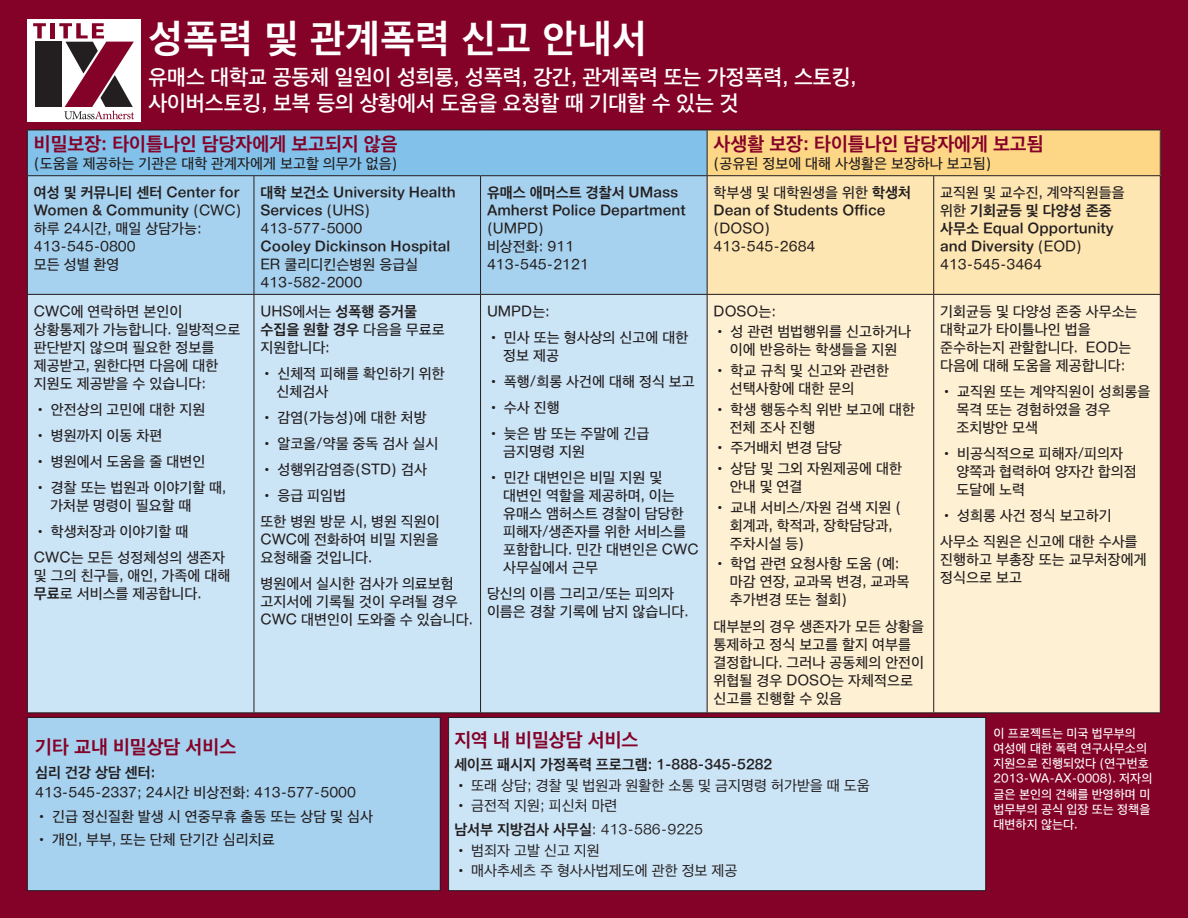
<style>
.page{position:relative;width:1188px;height:918px;background:#840128}
.page>*{position:absolute;margin:0;border:0;box-sizing:border-box;transform-origin:0 0}
.t1{font:700 39.75px "Apple SD Gothic Neo";letter-spacing:.015em;color:#fff}
.t2{font:600 21.75px/26.1px "Apple SD Gothic Neo";color:#fff}
.t3{font:700 19.5px "Apple SD Gothic Neo";color:#840128}
.t4{font:500 15px/18px "Apple SD Gothic Neo";color:#231f20}
.t5{font:700 15px/18px "Apple SD Gothic Neo";color:#231f20}
.t6{font:15px "Apple SD Gothic Neo";color:#231f20}
.t7{font:500 12.75px/15.3px "Apple SD Gothic Neo";color:#fff}
.s1{font-weight:500}
.s2{font-weight:700}
</style>
<div class="page">
<div style="left:27px;top:130px;width:680px;height:46px;background:#82c1ea"></div>
<div style="left:707px;top:130px;width:453px;height:46px;background:#fed786"></div>
<div style="left:28px;top:176px;width:679px;height:118px;background:#a7d2ef"></div>
<div style="left:708px;top:176px;width:452px;height:118px;background:#fee6b3"></div>
<div style="left:28px;top:295px;width:679px;height:417px;background:#cbe4f6"></div>
<div style="left:708px;top:295px;width:452px;height:417px;background:#fef0d2"></div>
<hr style="left:27px;top:130px;width:227px;height:1px;background:#231f20">
<hr style="left:27px;top:130px;width:1px;height:45px;background:#231f20">
<hr style="left:254px;top:130px;width:227px;height:1px;background:#231f20">
<hr style="left:481px;top:130px;width:226px;height:1px;background:#231f20">
<hr style="left:707px;top:130px;width:227px;height:1px;background:#231f20">
<hr style="left:707px;top:130px;width:1px;height:45px;background:#231f20">
<hr style="left:934px;top:130px;width:227px;height:1px;background:#231f20">
<hr style="left:1160px;top:130px;width:1px;height:45px;background:#231f20">
<hr style="left:27px;top:175px;width:227px;height:1px;background:#231f20">
<hr style="left:27px;top:176px;width:1px;height:118px;background:#231f20">
<hr style="left:254px;top:175px;width:227px;height:1px;background:#231f20">
<hr style="left:254px;top:176px;width:1px;height:118px;background:#231f20">
<hr style="left:27px;top:294px;width:227px;height:1px;background:#231f20">
<hr style="left:27px;top:295px;width:1px;height:417px;background:#231f20">
<hr style="left:254px;top:294px;width:227px;height:1px;background:#231f20">
<hr style="left:254px;top:295px;width:1px;height:417px;background:#231f20">
<hr style="left:480px;top:295px;width:1px;height:417px;background:#231f20">
<hr style="left:707px;top:295px;width:1px;height:417px;background:#231f20">
<hr style="left:933px;top:295px;width:1px;height:417px;background:#231f20">
<hr style="left:1160px;top:295px;width:1px;height:417px;background:#231f20">
<hr style="left:27px;top:712px;width:227px;height:1px;background:#231f20">
<hr style="left:254px;top:712px;width:227px;height:1px;background:#231f20">
<hr style="left:481px;top:712px;width:226px;height:1px;background:#231f20">
<hr style="left:707px;top:712px;width:227px;height:1px;background:#231f20">
<hr style="left:934px;top:712px;width:227px;height:1px;background:#231f20">
<hr style="left:480px;top:176px;width:1px;height:118px;background:#231f20">
<hr style="left:481px;top:175px;width:226px;height:1px;background:#231f20">
<hr style="left:707px;top:175px;width:227px;height:1px;background:#231f20">
<hr style="left:934px;top:175px;width:227px;height:1px;background:#231f20">
<hr style="left:707px;top:176px;width:1px;height:118px;background:#231f20">
<hr style="left:933px;top:176px;width:1px;height:118px;background:#231f20">
<hr style="left:1160px;top:176px;width:1px;height:118px;background:#231f20">
<hr style="left:481px;top:294px;width:226px;height:1px;background:#231f20">
<hr style="left:707px;top:294px;width:227px;height:1px;background:#231f20">
<hr style="left:934px;top:294px;width:227px;height:1px;background:#231f20">
<div style="left:27px;top:717px;width:413px;height:174px;background:#a7d2ef"></div>
<div style="left:27px;top:717px;width:414px;height:174px;border:1px solid #231f20"></div>
<div style="left:449px;top:717px;width:537px;height:174px;background:#cbe4f6"></div>
<div style="left:448px;top:717px;width:538px;height:174px;border:1px solid #231f20"></div>
<div style="left:27px;top:19px;width:113px;height:103px;background:#fff"></div>
<div style="left:35px;top:42px;width:27px;height:65px;background:#231f20"></div>
<svg style="left:33px;top:23px;width:13px;height:15px"></svg>
<div style="left:50px;top:23px;width:5px;height:15px;background:#840128"></div>
<svg style="left:59px;top:23px;width:75px;height:96px"></svg>
<p class="t1" style="left:148px;top:7px;width:500px">성폭력 및 관계폭력 신고 안내서</p>
<p class="t2" style="left:148px;top:62px;width:710px">유매스 대학교 공동체 일원이 성희롱, 성폭력, 강간, 관계폭력 또는 가정폭력, 스토킹, 사이버스토킹, 보복 등의 상황에서 도움을 요청할 때 기대할 수 있는 것</p>
<p class="t3" style="left:34px;top:128px;width:365px">비밀보장: 타이틀나인 담당자에게 보고되지 않음</p>
<p class="t4" style="left:34px;top:154px;width:365px">(도움을 제공하는 기관은 대학 관계자에게 보고할 의무가 없음)</p>
<p class="t3" style="left:714px;top:128px;width:332px">사생활 보장: 타이틀나인 담당자에게 보고됨</p>
<p class="t4" style="left:714px;top:154px;width:280px">(공유된 정보에 대해 사생활은 보장하나 보고됨)</p>
<p class="t5" style="left:34px;top:182px;width:209px">여성 및 커뮤니티 센터 Center for<br>Women &amp; Community <span class="s1">(CWC)</span></p>
<p class="t4" style="left:34px;top:218px;width:170px">하루 24시간, 매일 상담가능:<br>413-545-0800</p>
<p class="t4" style="left:34px;top:254px;width:87px">모든 성별 환영</p>
<p class="t4" style="left:34px;top:301px;width:208px">CWC에 연락하면 본인이 상황통제가 가능합니다. 일방적으로 판단받지 않으며 필요한 정보를 제공받고, 원한다면 다음에 대한 지원도 제공받을 수 있습니다:</p>
<p class="t4" style="left:34px;top:399px;width:173px">• 안전상의 고민에 대한 지원</p>
<p class="t4" style="left:34px;top:425px;width:130px">• 병원까지 이동 차편</p>
<p class="t4" style="left:34px;top:451px;width:173px">• 병원에서 도움을 줄 대변인</p>
<p class="t4" style="left:50px;top:477px;width:178px;text-indent:-16px">• 경찰 또는 법원과 이야기할 때, 가처분 명령이 필요할 때</p>
<p class="t4" style="left:34px;top:522px;width:156px">• 학생처장과 이야기할 때</p>
<p class="t4" style="left:34px;top:548px;width:198px">CWC는 모든 성정체성의 생존자 및 그의 친구들, 애인, 가족에 대해 <span class="s2">무료</span>로 서비스를 제공합니다.</p>
<p class="t5" style="left:260px;top:182px;width:197px">대학 보건소 University Health<br>Services <span class="s1">(UHS)</span></p>
<p class="t4" style="left:260px;top:218px;width:103px">413-577-5000</p>
<p class="t5" style="left:260px;top:236px;width:191px">Cooley Dickinson Hospital<br><span class="s1">ER 쿨리디킨슨병원 응급실</span></p>
<p class="t4" style="left:260px;top:272px;width:103px">413-582-2000</p>
<p class="t4" style="left:260px;top:301px;width:186px">UHS에서는 <span class="s2">성폭행 증거물 수집을 원할 경우</span> 다음을 무료로 지원합니다:</p>
<p class="t4" style="left:277px;top:363px;width:170px;text-indent:-16px">• 신체적 피해를 확인하기 위한 신체검사</p>
<p class="t4" style="left:260px;top:407px;width:168px">• 감염(가능성)에 대한 처방</p>
<p class="t4" style="left:260px;top:433px;width:179px">• 알코올/약물 중독 검사 실시</p>
<p class="t4" style="left:260px;top:459px;width:168px">• 성행위감염증(STD) 검사</p>
<p class="t4" style="left:260px;top:486px;width:87px">• 응급 피임법</p>
<p class="t4" style="left:260px;top:512px;width:181px;text-align:justify">또한 병원 방문 시, 병원 직원이 CWC에 전화하여 비밀 지원을 요청해줄 것입니다.</p>
<p class="t4" style="left:260px;top:574px;width:214px">병원에서 실시한 검사가 의료보험 고지서에 기록될 것이 우려될 경우<br>CWC 대변인이 도와줄 수 있습니다.</p>
<p class="t5" style="left:487px;top:182px;width:200px">유매스 애머스트 경찰서 UMass<br>Amherst Police Department <span class="s1">(UMPD)</span></p>
<p class="t4" style="left:487px;top:236px;width:89px">비상전화: 911</p>
<p class="t4" style="left:487px;top:254px;width:103px">413-545-2121</p>
<p class="t4" style="left:487px;top:301px;width:65px">UMPD는:</p>
<p class="t4" style="left:503px;top:327px;width:187px;text-indent:-16px">• 민사 또는 형사상의 신고에 대한 정보 제공</p>
<p class="t4" style="left:487px;top:371px;width:209px">• 폭행/희롱 사건에 대해 정식 보고</p>
<p class="t4" style="left:487px;top:397px;width:74px">• 수사 진행</p>
<p class="t4" style="left:503px;top:423px;width:148px;text-indent:-16px">• 늦은 밤 또는 주말에 긴급 금지명령 지원</p>
<p class="t4" style="left:503px;top:468px;width:197px;text-indent:-16px">• 민간 대변인은 비밀 지원 및 대변인 역할을 제공하며, 이는 유매스 앰허스트 경찰이 담당한 피해자/생존자를 위한 서비스를 포함합니다. 민간 대변인은 CWC 사무실에서 근무</p>
<p class="t4" style="left:487px;top:584px;width:203px">당신의 이름 그리고/또는 피의자 이름은 경찰 기록에 남지 않습니다.</p>
<p class="t5" style="left:714px;top:182px;width:199px"><span class="s1">학부생 및 대학원생을 위한</span> 학생처<br>Dean of Students Office <span class="s1">(DOSO)</span></p>
<p class="t4" style="left:714px;top:236px;width:103px">413-545-2684</p>
<p class="t4" style="left:714px;top:301px;width:64px">DOSO는:</p>
<p class="t4" style="left:714px;top:322px;width:199px;text-align:center">• 성 관련 범법행위를 신고하거나 이에 반응하는 학생들을 지원</p>
<p class="t4" style="left:730px;top:360px;width:161px;text-indent:-16px">• 학교 규칙 및 신고와 관련한 선택사항에 대한 문의</p>
<p class="t4" style="left:730px;top:399px;width:187px;text-indent:-16px">• 학생 행동수칙 위반 보고에 대한 전체 조사 진행</p>
<p class="t4" style="left:714px;top:438px;width:130px">• 주거배치 변경 담당</p>
<p class="t4" style="left:730px;top:459px;width:174px;text-indent:-16px">• 상담 및 그외 자원제공에 대한 안내 및 연결</p>
<p class="t4" style="left:730px;top:497px;width:173px;text-indent:-16px">• 교내 서비스/자원 검색 지원 ( 회계과, 학적과, 장학담당과, 주차시설 등)</p>
<p class="t4" style="left:730px;top:554px;width:181px;text-indent:-16px">• 학업 관련 요청사항 도움 (예: 마감 연장, 교과목 변경, 교과목 추가변경 또는 철회)</p>
<p class="t4" style="left:714px;top:616px;width:212px">대부분의 경우 생존자가 모든 상황을 통제하고 정식 보고를 할지 여부를 결정합니다. 그러나 공동체의 안전이 위협될 경우 DOSO는 자체적으로 신고를 진행할 수 있음</p>
<p class="t3" style="left:35px;top:732px;width:202px">기타 교내 비밀상담 서비스</p>
<p class="t5" style="left:35px;top:762px;width:122px">심리 건강 상담 센터:</p>
<p class="t4" style="left:35px;top:783px;width:322px">413-545-2337; 24시간 비상전화: 413-577-5000</p>
<p class="t4" style="left:35px;top:806px;width:339px">• 긴급 정신질환 발생 시 연중무휴 출동 또는 상담 및 심사</p>
<p class="t4" style="left:35px;top:830px;width:241px">• 개인, 부부, 또는 단체 단기간 심리치료</p>
<p class="t3" style="left:454px;top:724px;width:186px">지역 내 비밀상담 서비스</p>
<p class="t5" style="left:454px;top:755px;width:319px">세이프 패시지 가정폭력 프로그램: 1-888-345-5282</p>
<p class="t6" style="left:454px;top:773px;width:417px">• 또래 상담; 경찰 및 법원과 원활한 소통 및 금지명령 허가받을 때 도움</p>
<p class="t6" style="left:454px;top:794px;width:165px">• 금전적 지원; 피신처 마련</p>
<p class="t6" style="left:454px;top:818px;width:250px"><span class="s2">남서부 지방검사 사무실</span>: 413-586-9225</p>
<p class="t6" style="left:454px;top:838px;width:147px">• 범죄자 고발 신고 지원</p>
<p class="t6" style="left:454px;top:859px;width:285px">• 매사추세츠 주 형사사법제도에 관한 정보 제공</p>
<p class="t5" style="left:940px;top:182px;width:186px"><span class="s1">교직원 및 교수진, 계약직원들을 위한</span> 기회균등 및 다양성 존중 사무소 Equal Opportunity and Diversity <span class="s1">(EOD)<br>413-545-3464</span></p>
<p class="t4" style="left:940px;top:301px;width:199px">기회균등 및 다양성 존중 사무소는 대학교가 타이틀나인 법을 준수하는지 관할합니다. EOD는 다음에 대해 도움을 제공합니다:</p>
<p class="t4" style="left:956px;top:381px;width:196px;text-indent:-16px">• 교직원 또는 계약직원이 성희롱을 목격 또는 경험하였을 경우 조치방안 모색</p>
<p class="t4" style="left:956px;top:443px;width:182px;text-indent:-16px">• 비공식적으로 피해자/피의자 양쪽과 협력하여 양자간 합의점 도달에 노력</p>
<p class="t4" style="left:940px;top:505px;width:173px">• 성희롱 사건 정식 보고하기</p>
<p class="t4" style="left:940px;top:531px;width:208px">사무소 직원은 신고에 대한 수사를 진행하고 부총장 또는 교무처장에게 정식으로 보고</p>
<p class="t7" style="left:994px;top:724px;width:160px">이 프로젝트는 미국 법무부의 여성에 대한 폭력 연구사무소의 지원으로 진행되었다 (연구번호<br>2013-WA-AX-0008). 저자의 글은 본인의 견해를 반영하며 미 법무부의 공식 입장 또는 정책을 대변하지 않는다.</p>
</div>
